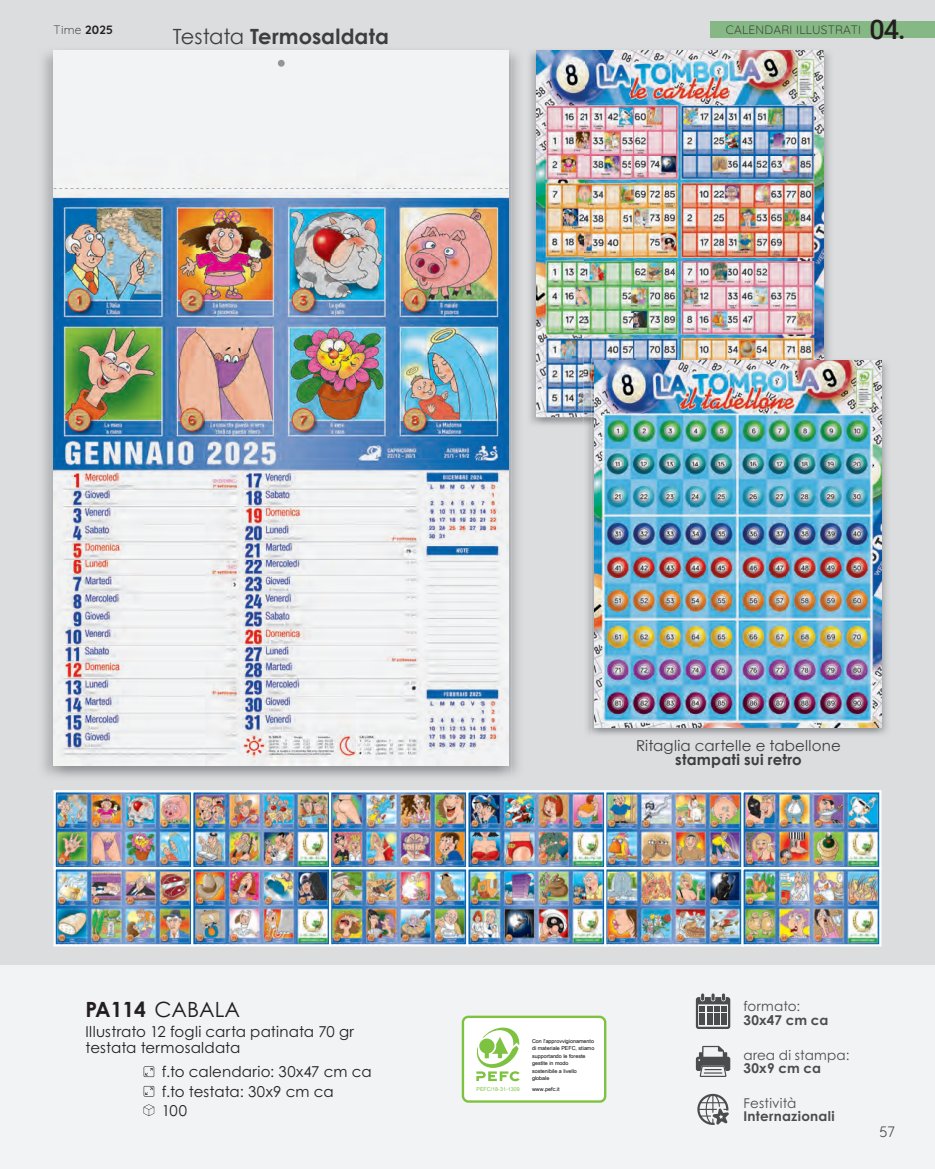
<style>
.page{position:relative;width:935px;height:1169px;background:#fff}
.page>*{position:absolute;margin:0;border:0;box-sizing:border-box;transform-origin:0 0}
.t1{font:500 27px "Roboto";color:#231f20}
.t2{font:700 21px "Century Gothic";letter-spacing:.005em;color:#3e3e3f}
.t3{font:21px "Century Gothic Pro";color:#231f20}
.t4{font:15px/19.5px "Century Gothic Pro";letter-spacing:.01em;color:#231f20}
.t5{font:15px "Century Gothic";letter-spacing:.015em;color:#3e3e3f}
.t6{font:700 15px "Century Gothic";letter-spacing:.015em;color:#3e3e3f}
.t7{font:300 15px "Greycliff CF";color:#3e3e3f}
.t8{font:700 13.5px "Century Gothic Pro";letter-spacing:.02em;color:#4b4c4d}
.t9{font:13.5px "Century Gothic Pro";letter-spacing:.015em;color:#4b4c4d}
.t10{font:300 12px "Quicksand";letter-spacing:.02em;color:#231f20}
.t11{font:5.4px/7.5px "Arial Unicode MS";color:#000}
.t12{font:5.4px "Arial Unicode MS";color:#7ec241}
.s1{font-weight:700}
.s2{font-weight:400}
</style>
<div class="page">
<div style="left:0;top:965px;width:935px;height:204px;background:#f2f3f4"></div>
<div style="left:0;top:0;width:935px;height:965px;background:#dcdddf"></div>
<img style="left:534px;top:49px;width:291px;height:378px">
<img style="left:536px;top:51px;width:95px;height:366px">
<img style="left:631px;top:51px;width:192px;height:307px">
<img style="left:50px;top:729px;width:461px;height:51px">
<img style="left:50px;top:48px;width:50px;height:681px">
<img style="left:461px;top:48px;width:50px;height:681px">
<img style="left:54px;top:50px;width:454px;height:715px">
<div style="left:278px;top:60px;width:7px;height:7px;background:#939598;border-radius:50%"></div>
<svg style="left:54px;top:188px;width:454px;height:1px"></svg>
<img style="left:54px;top:790px;width:827px;height:156px">
<img style="left:583px;top:358px;width:8px;height:69px">
<img style="left:591px;top:359px;width:292px;height:377px">
<svg style="left:825px;top:358px;width:8px;height:2px"></svg>
<img style="left:591px;top:358px;width:47px;height:59px">
<img style="left:638px;top:358px;width:185px;height:2px">
<img style="left:594px;top:361px;width:287px;height:366px">
<svg style="left:144px;top:1066px;width:10px;height:11px"></svg>
<svg style="left:144px;top:1085px;width:10px;height:11px"></svg>
<svg style="left:144px;top:1104px;width:10px;height:12px"></svg>
<svg style="left:696px;top:993px;width:34px;height:36px"></svg>
<svg style="left:696px;top:1045px;width:34px;height:32px"></svg>
<svg style="left:697px;top:1093px;width:32px;height:32px"></svg>
<div style="left:463px;top:1016px;width:142px;height:85px;background:#fff;border-radius:5px"></div>
<div style="left:462px;top:1015px;width:144px;height:87px;border:2px solid #7ec241;border-radius:5px"></div>
<svg style="left:476px;top:1027px;width:44px;height:54px"></svg>
<div style="left:710px;top:21px;width:225px;height:16px;background:#86b885"></div>
<h3 class="t10" style="left:54px;top:20px;width:61px">Time <span class="s1">2025</span></h3>
<h3 class="t10" style="left:726px;top:20px;width:137px">CALENDARI ILLUSTRATI</h3>
<h2 class="t2" style="left:173px;top:23px;width:217px"><span class="s2">Testata</span> Termosaldata</h2>
<h1 class="t1" style="left:869px;top:11px;width:38px">04.</h1>
<h2 class="t3" style="left:86px;top:996px;width:156px"><span class="s1">PA114</span> CABALA</h2>
<h3 class="t4" style="left:86px;top:1023px;width:270px;line-height:16.5px">Illustrato 12 fogli carta patinata 70 gr testata termosaldata</h3>
<h3 class="t4" style="left:162px;top:1061px;width:211px">f.to calendario: 30x47 cm ca f.to testata: 30x9 cm ca<br>100</h3>
<h3 class="t5" style="left:636px;top:736px;width:206px">Ritaglia cartelle e tabellone</h3>
<h3 class="t6" style="left:675px;top:750px;width:128px">stampati sui retro</h3>
<p class="t12" style="left:476px;top:1084px;width:45px">PEFC/18-31-1309</p>
<p class="t11" style="left:532px;top:1036px;width:64px">Con l'approvvigionamento di materiale PEFC, stiamo supportando le foreste gestite in modo sostenibile a livello globale</p>
<p class="t11" style="left:532px;top:1084px;width:29px">www.pefc.it</p>
<h3 class="t9" style="left:743px;top:998px;width:58px">formato:</h3>
<h3 class="t8" style="left:743px;top:1011px;width:86px">30x47 cm ca</h3>
<h3 class="t9" style="left:743px;top:1046px;width:108px">area di stampa:</h3>
<h3 class="t8" style="left:743px;top:1059px;width:79px">30x9 cm ca</h3>
<h3 class="t9" style="left:743px;top:1094px;width:55px">Festività</h3>
<h3 class="t8" style="left:743px;top:1107px;width:93px">Internazionali</h3>
<h3 class="t7" style="left:879px;top:1123px;width:17px">57</h3>
</div>
